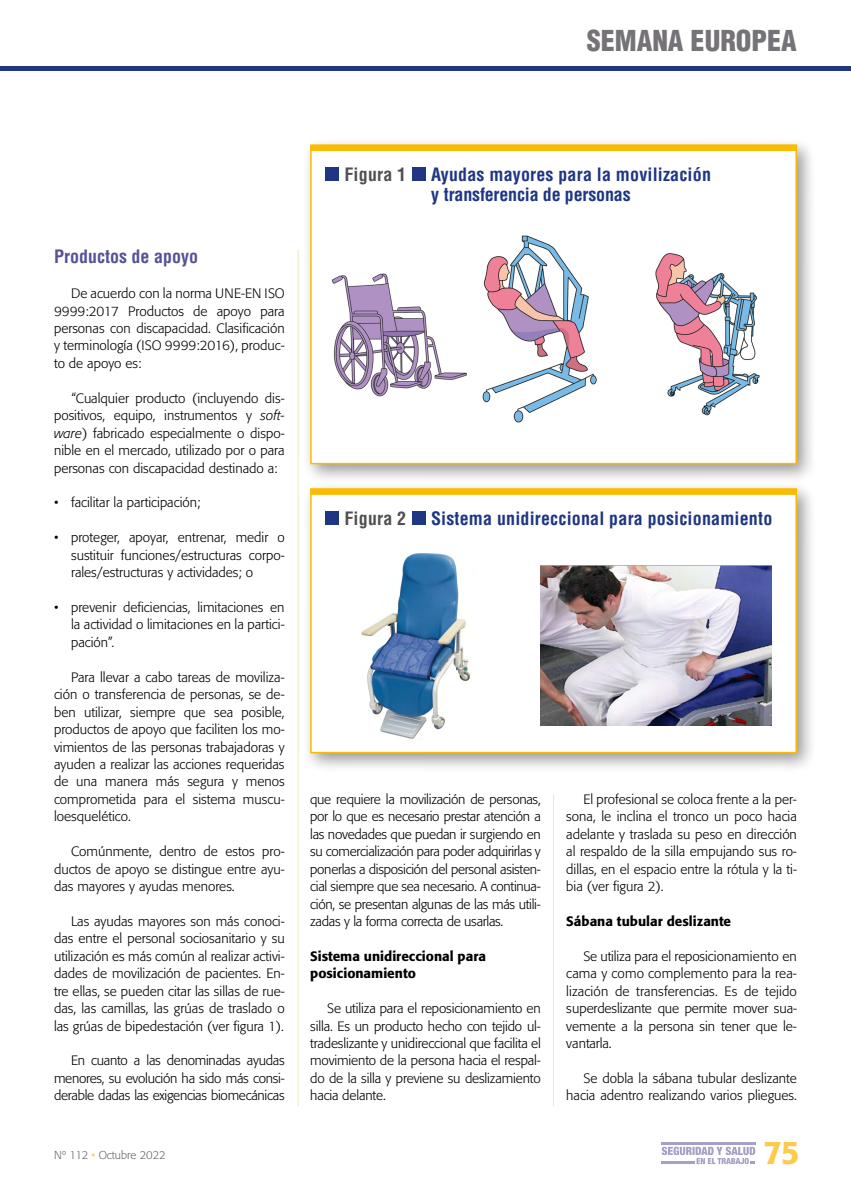
<style>
.page{position:relative;width:851px;height:1191px;background:#fff}
.page>*{position:absolute;margin:0;border:0;box-sizing:border-box;transform-origin:0 0}
.t1{font:500 32.4px "Formata";color:#fccb4b}
.t2{font:900 condensed 28.05px "Helvetica LT Std";color:#757378}
.t3{font:700 condensed 18px/20.2px "Helvetica LT Std";letter-spacing:.01em;color:#1f3683}
.t4{font:700 condensed 18px "Helvetica LT Std";color:#555295}
.t5{font:700 condensed 18px "Helvetica LT Std";letter-spacing:.01em;color:#504f53}
.t6{font:300 13.5px/17.4px "Formata";color:#000;text-align:justify}
.t7{font:500 13.5px/17.4px "Formata";color:#000}
.t8{font:300 11.25px "Formata";color:#68676c}
.s1{font-style:italic}
.s2{color:#fccf58}
</style>
<div class="page">
<hr style="left:0;top:67px;width:850px;height:4px;background:#1f3683">
<hr style="left:661px;top:1142px;width:94px;height:2px;background:#a4a0c7">
<svg style="left:661px;top:1146px;width:94px;height:18px"></svg>
<hr style="left:298px;top:249px;width:1px;height:857px;background:#f0e6ca">
<hr style="left:553px;top:794px;width:1px;height:312px;background:#f0e6ca">
<div style="left:302px;top:137px;width:515px;height:348px;background:#000;opacity:.4"></div>
<div style="left:310px;top:145px;width:486px;height:319px;background:#fff;border:2px solid #fabb00"></div>
<div style="left:302px;top:481px;width:515px;height:293px;background:#000;opacity:.4"></div>
<div style="left:310px;top:488px;width:486px;height:265px;background:#fff;border:2px solid #fabb00"></div>
<div style="left:325px;top:167px;width:14px;height:14px;background:#1f3683"></div>
<div style="left:412px;top:167px;width:13px;height:14px;background:#1f3683"></div>
<div style="left:325px;top:511px;width:14px;height:14px;background:#1f3683"></div>
<div style="left:412px;top:511px;width:13px;height:14px;background:#1f3683"></div>
<div style="left:310px;top:145px;width:487px;height:6px;background:#fabb00"></div>
<svg style="left:310px;top:488px;width:487px;height:7px;background:#f9bd0c"></svg>
<img style="left:331px;top:273px;width:136px;height:124px">
<img style="left:482px;top:235px;width:115px;height:188px">
<img style="left:655px;top:253px;width:105px;height:163px">
<img style="left:361px;top:553px;width:110px;height:186px">
<img style="left:540px;top:565px;width:231px;height:160px">
<h2 class="t2" style="left:586px;top:23px;width:212px">SEMANA EUROPEA</h2>
<h3 class="t4" style="left:54px;top:245px;width:145px">Productos de apoyo</h3>
<p class="t6" style="left:54px;top:285px;width:232px;text-indent:17px">De acuerdo con la norma UNE-EN ISO 9999:2017 Productos de apoyo para personas con discapacidad. Clasificación y terminología (ISO 9999:2016), produc&shy;to de apoyo es:</p>
<p class="t6" style="left:54px;top:389px;width:232px;text-indent:17px">“Cualquier producto (incluyendo dis&shy;positivos, equipo, instrumentos y <span class="s1">soft&shy;ware</span>) fabricado especialmente o dispo&shy;nible en el mercado, utilizado por o para personas con discapacidad destinado a:</p>
<p class="t6" style="left:54px;top:494px;width:148px">• facilitar la participación;</p>
<p class="t6" style="left:71px;top:529px;width:215px;text-indent:-17px">• proteger, apoyar, entrenar, medir o sustituir funciones/estructuras corpo&shy;rales/estructuras y actividades; o</p>
<p class="t6" style="left:71px;top:599px;width:215px;text-indent:-17px">• prevenir deficiencias, limitaciones en la actividad o limitaciones en la partici&shy;pación”.</p>
<p class="t6" style="left:54px;top:668px;width:232px;text-indent:17px">Para llevar a cabo tareas de moviliza&shy;ción o transferencia de personas, se de&shy;ben utilizar, siempre que sea posible, productos de apoyo que faciliten los mo&shy;vimientos de las personas trabajadoras y ayuden a realizar las acciones requeridas de una manera más segura y menos comprometida para el sistema muscu&shy;loesquelético.</p>
<p class="t6" style="left:54px;top:843px;width:232px;text-indent:17px">Comúnmente, dentro de estos pro&shy;ductos de apoyo se distingue entre ayu&shy;das mayores y ayudas menores.</p>
<p class="t6" style="left:54px;top:912px;width:232px;text-indent:17px">Las ayudas mayores son más conoci&shy;das entre el personal sociosanitario y su utilización es más común al realizar activi&shy;dades de movilización de pacientes. En&shy;tre ellas, se pueden citar las sillas de rue&shy;das, las camillas, las grúas de traslado o las grúas de bipedestación (ver figura 1).</p>
<p class="t6" style="left:54px;top:1052px;width:232px;text-indent:17px">En cuanto a las denominadas ayudas menores, su evolución ha sido más consi&shy;derable dadas las exigencias biomecánicas</p>
<h3 class="t5" style="left:344px;top:163px;width:63px">Figura 1</h3>
<h3 class="t3" style="left:431px;top:164px;width:281px">Ayudas mayores para la movilización y transferencia de personas</h3>
<h3 class="t5" style="left:344px;top:507px;width:63px">Figura 2</h3>
<h3 class="t3" style="left:431px;top:508px;width:343px">Sistema unidireccional para posicionamiento</h3>
<p class="t6" style="left:310px;top:790px;width:232px">que requiere la movilización de personas, por lo que es necesario prestar atención a las novedades que puedan ir surgiendo en su comercialización para poder adquirirlas y ponerlas a disposición del personal asisten&shy;cial siempre que sea necesario. A continua&shy;ción, se presentan algunas de las más utili&shy;zadas y la forma correcta de usarlas.</p>
<p class="t7" style="left:310px;top:947px;width:177px">Sistema unidireccional para posicionamiento</p>
<p class="t6" style="left:310px;top:999px;width:232px;text-indent:17px">Se utiliza para el reposicionamiento en silla. Es un producto hecho con tejido ul&shy;tradeslizante y unidireccional que facilita el movimiento de la persona hacia el respal&shy;do de la silla y previene su deslizamiento hacia delante.</p>
<p class="t6" style="left:566px;top:790px;width:232px;text-indent:17px">El profesional se coloca frente a la per&shy;sona, le inclina el tronco un poco hacia adelante y traslada su peso en dirección al respaldo de la silla empujando sus ro&shy;dillas, en el espacio entre la rótula y la ti&shy;bia (ver figura 2).</p>
<p class="t7" style="left:566px;top:912px;width:166px">Sábana tubular deslizante</p>
<p class="t6" style="left:566px;top:947px;width:232px;text-indent:17px">Se utiliza para el reposicionamiento en cama y como complemento para la rea&shy;lización de transferencias. Es de tejido superdeslizante que permite mover sua&shy;vemente a la persona sin tener que le&shy;vantarla.</p>
<p class="t6" style="left:566px;top:1069px;width:232px;text-align:right">Se dobla la sábana tubular deslizante hacia adentro realizando varios pliegues.</p>
<p class="t8" style="left:54px;top:1148px;width:113px">Nº 112 <span class="s2">•</span> Octubre 2022</p>
<h1 class="t1" style="left:763px;top:1132px;width:38px">75</h1>
</div>
